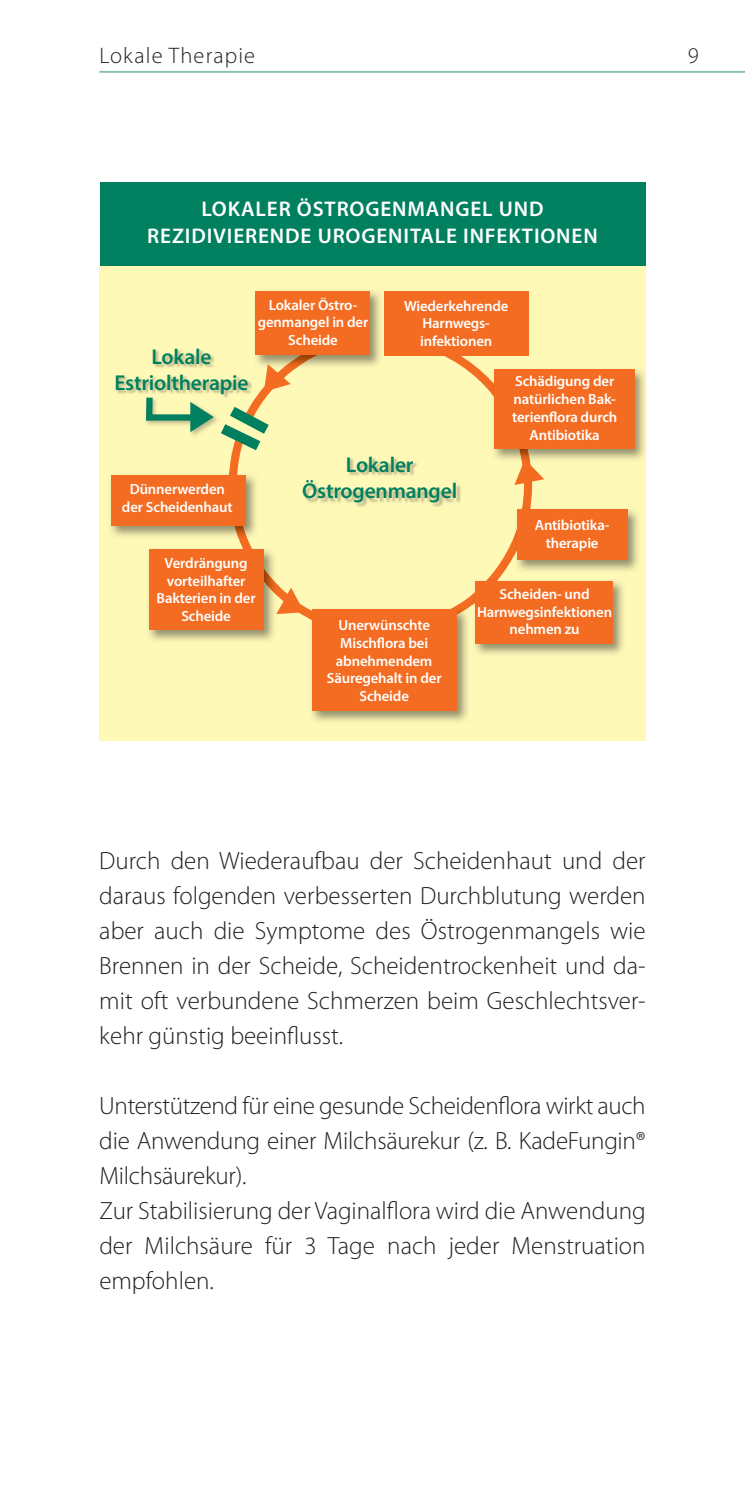
<style>
.page{position:relative;width:745px;height:1489px;background:#fff}
.page>*{position:absolute;margin:0;border:0;box-sizing:border-box;transform-origin:0 0}
.t1{font:300 25px/35px "Myriad Pro";color:#231f20;text-align:justify}
.t2{font:300 22.5px "Myriad Pro";letter-spacing:.05em;color:#231f20}
.t3{font:600 21.5px/25.8px "Myriad Pro";letter-spacing:-.01em;color:#00805f;text-align:center}
.t4{font:600 21.25px/27.5px "Myriad Pro";letter-spacing:.04em;color:#fff;text-align:center}
.t5{font:600 14.75px/17.8px "Myriad Pro";letter-spacing:-.01em;color:#fff;text-align:center}
</style>
<div class="page">
<div style="left:100px;top:182px;width:545px;height:88px;background:#00805f"></div>
<div style="left:99px;top:266px;width:546px;height:475px;background:#fff9b8"></div>
<svg style="left:229px;top:336px;width:302px;height:283px"></svg>
<img style="left:252px;top:291px;width:131px;height:77px">
<img style="left:282px;top:355px;width:36px;height:13px">
<div style="left:255px;top:291px;width:115px;height:64px;background:#f36c21"></div>
<img style="left:149px;top:546px;width:127px;height:95px">
<img style="left:242px;top:546px;width:34px;height:49px">
<div style="left:149px;top:549px;width:114px;height:81px;background:#f36c21"></div>
<img style="left:513px;top:507px;width:125px;height:66px">
<img style="left:513px;top:507px;width:17px;height:49px">
<div style="left:516px;top:509px;width:111px;height:51px;background:#f36c21"></div>
<img style="left:490px;top:367px;width:156px;height:94px">
<img style="left:490px;top:380px;width:39px;height:81px">
<div style="left:493px;top:369px;width:141px;height:79px;background:#f36c21"></div>
<img style="left:303px;top:457px;width:157px;height:50px">
<svg style="left:276px;top:587px;width:28px;height:27px"></svg>
<svg style="left:514px;top:459px;width:30px;height:26px"></svg>
<img style="left:117px;top:349px;width:135px;height:45px">
<img style="left:312px;top:636px;width:156px;height:86px">
<img style="left:309px;top:607px;width:160px;height:29px">
<div style="left:311px;top:609px;width:145px;height:102px;background:#f36c21"></div>
<img style="left:471px;top:578px;width:152px;height:77px">
<img style="left:471px;top:578px;width:27px;height:27px">
<div style="left:474px;top:581px;width:138px;height:63px;background:#f36c21"></div>
<div style="left:383px;top:291px;width:145px;height:65px;background:#f36c21"></div>
<img style="left:111px;top:472px;width:148px;height:66px">
<img style="left:228px;top:472px;width:19px;height:66px">
<div style="left:111px;top:475px;width:135px;height:50px;background:#f36c21"></div>
<svg style="left:143px;top:364px;width:147px;height:95px"></svg>
<hr style="left:99px;top:71px;width:645px;height:2px;background:#88beb0">
<p class="t2" style="left:99px;top:43px;width:157px">Lokale Therapie</p>
<p class="t2" style="left:687px;top:43px;width:12px">9</p>
<p class="t4" style="left:147px;top:194px;width:451px">LOKALER ÖSTROGENMANGEL UND<br>REZIDIVIERENDE UROGENITALE INFEKTIONEN</p>
<p class="t3" style="left:114px;top:343px;width:136px">Lokale<br>Estrioltherapie</p>
<p class="t5" style="left:122px;top:480px;width:112px">Dünnerwerden der Scheidenhaut</p>
<p class="t5" style="left:258px;top:295px;width:112px">Lokaler Östro&shy;genmangel in der<br>Scheide</p>
<p class="t5" style="left:404px;top:296px;width:106px">Wiederkehrende<br>Harnwegs&shy;infektionen</p>
<p class="t5" style="left:512px;top:372px;width:106px">Schädigung der natürlichen Bak&shy;terienflora durch<br>Antibiotika</p>
<p class="t3" style="left:302px;top:451px;width:156px">Lokaler<br>Östrogenmangel</p>
<p class="t5" style="left:534px;top:516px;width:76px">Antibiotika&shy;therapie</p>
<p class="t5" style="left:156px;top:553px;width:100px">Verdrängung vorteilhafter<br>Bakterien in der<br>Scheide</p>
<p class="t5" style="left:326px;top:616px;width:116px">Unerwünschte<br>Mischflora bei abnehmendem<br>Säuregehalt in der<br>Scheide</p>
<p class="t5" style="left:476px;top:585px;width:136px">Scheiden- und<br>Harnwegsinfektionen nehmen zu</p>
<p class="t1" style="left:99px;top:843px;width:547px">Durch den Wiederaufbau der Scheidenhaut und der daraus folgenden verbesserten Durchblutung werden aber auch die Symptome des Östrogenmangels wie Brennen in der Scheide, Scheidentrockenheit und da&shy;mit oft verbundene Schmerzen beim Geschlechtsver&shy;kehr günstig beeinflusst.</p>
<p class="t1" style="left:99px;top:1088px;width:547px;text-align:left">Unterstützend für eine gesunde Scheidenflora wirkt auch die Anwendung einer Milchsäurekur (z. B. KadeFungin® Milchsäurekur).<br>Zur Stabilisierung der Vaginalflora wird die Anwendung der Milchsäure für 3 Tage nach jeder Menstruation empfohlen.</p>
</div>
